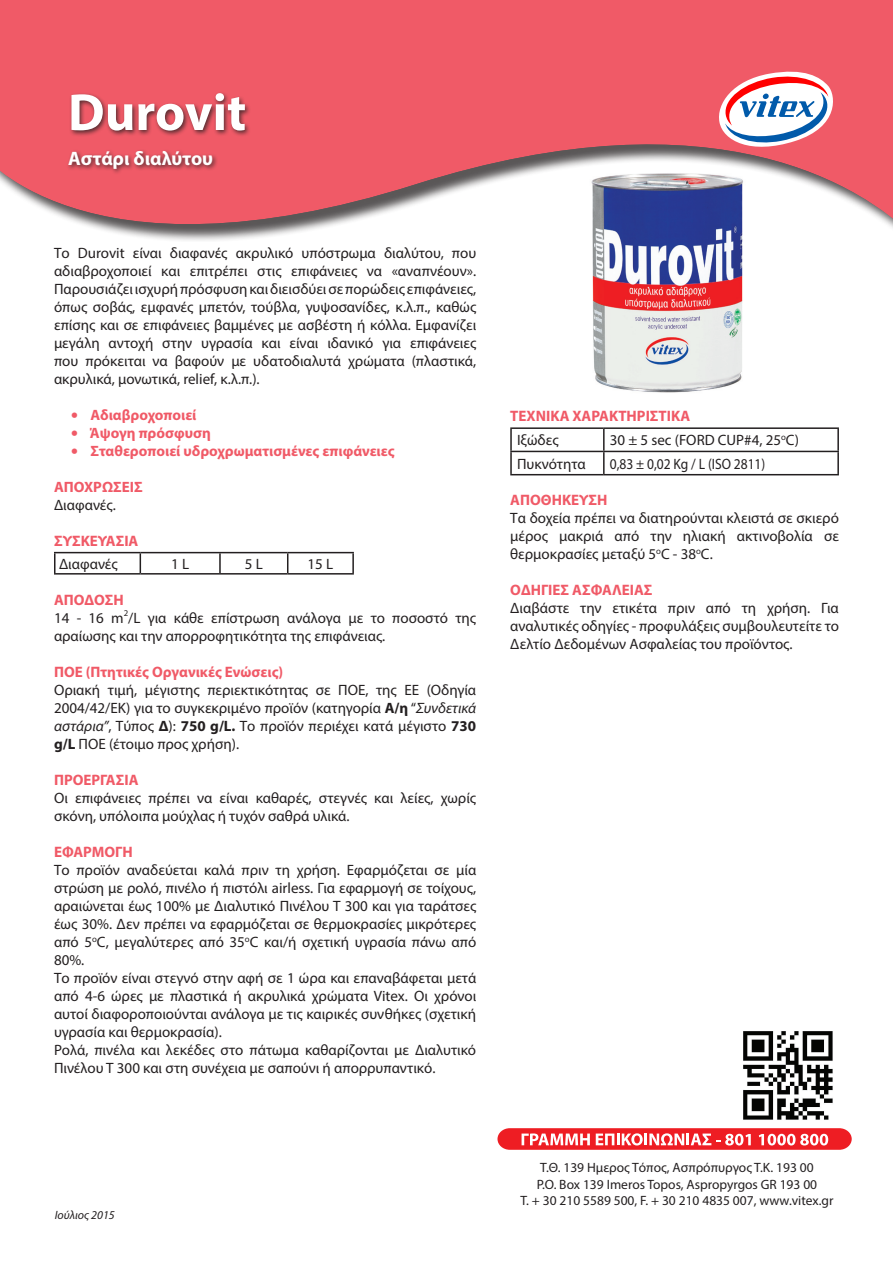
<style>
.page{position:relative;width:893px;height:1263px;background:#fff}
.page>*{position:absolute;margin:0;border:0;box-sizing:border-box;transform-origin:0 0}
.t1{font:700 52.5px "Myriad Pro";color:#fff}
.t2{font:700 19.5px "Myriad Pro";color:#fff}
.t3{font:700 15.15px "Myriad Pro";color:#f05a67}
.t4{font:15px/18px "Myriad Pro";color:#231f20;text-align:justify}
.t5{font:700 15px "Myriad Pro";color:#f05a67}
.t6{font:15px "Myriad Pro";color:#231f20;scale:.9 1}
.t7{font:13.5px/16.2px "Myriad Pro";color:#231f20;text-align:center}
.t8{font:italic 12px "Myriad Pro";color:#231f20}
.s1{font-family:"Calibri"}
.s2{font-weight:700}
.s3{font-style:italic}
</style>
<div class="page">
<img style="left:743px;top:1031px;width:90px;height:89px">
<svg style="left:497px;top:1128px;width:355px;height:22px"></svg>
<img style="left:592px;top:251px;width:151px;height:142px">
<div style="left:0;top:0;width:893px;height:251px;background:#231f20;opacity:.75"></div>
<div style="left:0;top:0;width:893px;height:234px;background:#231f20;opacity:.75"></div>
<svg style="left:716px;top:67px;width:123px;height:88px"></svg>
<svg style="left:762px;top:93px;width:7px;height:6px"></svg>
<hr style="left:54px;top:552px;width:86px;height:1px;background:#231f20">
<hr style="left:54px;top:553px;width:2px;height:20px;background:#231f20">
<hr style="left:140px;top:552px;width:80px;height:1px;background:#231f20">
<svg style="left:140px;top:553px;width:1px;height:20px"></svg>
<hr style="left:220px;top:552px;width:68px;height:1px;background:#231f20">
<hr style="left:219px;top:553px;width:2px;height:20px;background:#231f20">
<hr style="left:288px;top:552px;width:66px;height:1px;background:#231f20">
<svg style="left:287px;top:553px;width:1px;height:20px"></svg>
<hr style="left:352px;top:553px;width:2px;height:20px;background:#231f20">
<hr style="left:54px;top:573px;width:86px;height:2px;background:#231f20">
<hr style="left:140px;top:573px;width:80px;height:2px;background:#231f20">
<hr style="left:220px;top:573px;width:68px;height:2px;background:#231f20">
<hr style="left:288px;top:573px;width:66px;height:2px;background:#231f20">
<hr style="left:510px;top:427px;width:94px;height:2px;background:#231f20">
<hr style="left:510px;top:429px;width:2px;height:22px;background:#231f20">
<hr style="left:604px;top:427px;width:235px;height:2px;background:#231f20">
<hr style="left:603px;top:429px;width:2px;height:22px;background:#231f20">
<hr style="left:837px;top:429px;width:2px;height:22px;background:#231f20">
<hr style="left:510px;top:451px;width:94px;height:1px;background:#231f20">
<hr style="left:510px;top:452px;width:2px;height:22px;background:#231f20">
<hr style="left:604px;top:451px;width:235px;height:1px;background:#231f20">
<hr style="left:603px;top:452px;width:2px;height:22px;background:#231f20">
<hr style="left:837px;top:452px;width:2px;height:22px;background:#231f20">
<hr style="left:510px;top:474px;width:94px;height:1px;background:#231f20">
<hr style="left:604px;top:474px;width:235px;height:1px;background:#231f20">
<div style="left:67px;top:91px;width:185px;height:84px;background:#231f20;opacity:.75"></div>
<p class="t1" style="left:68px;top:78px;width:180px">Durovit</p>
<p class="t2" style="left:68px;top:145px;width:147px">Αστάρι διαλύτου</p>
<p class="t4" style="left:54px;top:244px;width:424px">Το Durovit είναι διαφανές ακρυλικό υπόστρωμα διαλύτου, που αδιαβροχοποιεί και επιτρέπει στις επιφάνειες να «αναπνέουν».<br>Παρουσιάζει ισχυρή πρόσφυση και διεισδύει σε πορώδεις επιφάνειες, όπως σοβάς, εμφανές μπετόν, τούβλα, γυψοσανίδες, κ.λ.π., καθώς επίσης και σε επιφάνειες βαμμένες με ασβέστη ή κόλλα. Εμφανίζει μεγάλη αντοχή στην υγρασία και είναι ιδανικό για επιφάνειες που πρόκειται να βαφούν με υδατοδιαλυτά χρώματα (πλαστικά, ακρυλικά, μονωτικά, relief, κ.λ.π.).</p>
<p class="t5" style="left:71px;top:405px;width:127px"><span class="s1">•</span> Αδιαβροχοποιεί</p>
<p class="t5" style="left:71px;top:423px;width:141px"><span class="s1">•</span> Άψογη πρόσφυση</p>
<p class="t5" style="left:71px;top:441px;width:325px"><span class="s1">•</span> Σταθεροποιεί υδροχρωματισμένες επιφάνειες</p>
<p class="t5" style="left:54px;top:477px;width:90px">ΑΠΟΧΡΩΣΕΙΣ</p>
<p class="t4" style="left:54px;top:496px;width:63px">Διαφανές.</p>
<p class="t3" style="left:54px;top:531px;width:86px">ΣΥΣΚΕΥΑΣΙΑ</p>
<p class="t4" style="left:59px;top:555px;width:60px">Διαφανές</p>
<p class="t4" style="left:171px;top:555px;width:19px">1 L</p>
<p class="t4" style="left:245px;top:555px;width:19px">5 L</p>
<p class="t4" style="left:308px;top:555px;width:27px">15 L</p>
<p class="t3" style="left:54px;top:590px;width:71px">ΑΠΟΔΟΣΗ</p>
<p class="t4" style="left:54px;top:608px;width:424px">14 - 16 m<sup>2</sup>/L για κάθε επίστρωση ανάλογα με το ποσοστό της αραίωσης και την απορροφητικότητα της επιφάνειας.</p>
<p class="t3" style="left:54px;top:662px;width:231px">ΠΟΕ (Πτητικές Οργανικές Ενώσεις)</p>
<p class="t4" style="left:54px;top:680px;width:424px">Οριακή τιμή, μέγιστης περιεκτικότητας σε ΠΟΕ, της ΕΕ (Οδηγία 2004/42/ΕΚ) για το συγκεκριμένο προϊόν (κατηγορία <span class="s2">Α/η</span> “<span class="s3">Συνδετικά αστάρια”</span>, Τύπος <span class="s2">Δ</span>): <span class="s2">750 g/L.</span> Το προϊόν περιέχει κατά μέγιστο <span class="s2">730 g/L</span> ΠΟΕ (έτοιμο προς χρήση).</p>
<p class="t3" style="left:54px;top:770px;width:86px">ΠΡΟΕΡΓΑΣΙΑ</p>
<p class="t4" style="left:54px;top:788px;width:424px">Οι επιφάνειες πρέπει να είναι καθαρές, στεγνές και λείες, χωρίς σκόνη, υπόλοιπα μούχλας ή τυχόν σαθρά υλικά.</p>
<p class="t3" style="left:54px;top:842px;width:80px">ΕΦΑΡΜΟΓΗ</p>
<p class="t4" style="left:54px;top:860px;width:424px">Το προϊόν αναδεύεται καλά πριν τη χρήση. Εφαρμόζεται σε μία στρώση με ρολό, πινέλο ή πιστόλι airless. Για εφαρμογή σε τοίχους, αραιώνεται έως 100% με Διαλυτικό Πινέλου Τ 300 και για ταράτσες έως 30%. Δεν πρέπει να εφαρμόζεται σε θερμοκρασίες μικρότερες από 5<sup>ο</sup>C, μεγαλύτερες από 35<sup>ο</sup>C και/ή σχετική υγρασία πάνω από 80%.</p>
<p class="t4" style="left:54px;top:968px;width:424px">Το προϊόν είναι στεγνό στην αφή σε 1 ώρα και επαναβάφεται μετά από 4-6 ώρες με πλαστικά ή ακρυλικά χρώματα Vitex. Οι χρόνοι αυτοί διαφοροποιούνται ανάλογα με τις καιρικές συνθήκες (σχετική υγρασία και θερμοκρασία).</p>
<p class="t4" style="left:54px;top:1040px;width:424px">Ρολά, πινέλα και λεκέδες στο πάτωμα καθαρίζονται με Διαλυτικό<br>Πινέλου Τ 300 και στη συνέχεια με σαπούνι ή απορρυπαντικό.</p>
<p class="t3" style="left:510px;top:406px;width:182px">ΤΕΧΝΙΚΑ ΧΑΡΑΚΤΗΡΙΣΤΙΚΑ</p>
<p class="t4" style="left:517px;top:431px;width:43px">Ιξώδες</p>
<p class="t4" style="left:610px;top:431px;width:191px">30 ± 5 sec (FORD CUP#4, 25<sup>ο</sup>C)</p>
<p class="t4" style="left:517px;top:454px;width:70px">Πυκνότητα</p>
<p class="t6" style="left:610px;top:454px;width:174px">0,83 ± 0,02 Kg / L (ISO 2811)</p>
<p class="t3" style="left:510px;top:490px;width:99px">ΑΠΟΘΗΚΕΥΣΗ</p>
<p class="t4" style="left:510px;top:509px;width:330px">Τα δοχεία πρέπει να διατηρούνται κλειστά σε σκιερό μέρος μακριά από την ηλιακή ακτινοβολία σε θερμοκρασίες μεταξύ 5<sup>ο</sup>C - 38<sup>ο</sup>C.</p>
<p class="t3" style="left:510px;top:580px;width:144px">ΟΔΗΓΙΕΣ ΑΣΦΑΛΕΙΑΣ</p>
<p class="t4" style="left:510px;top:599px;width:330px">Διαβάστε την ετικέτα πριν από τη χρήση. Για αναλυτικές οδηγίες - προφυλάξεις συμβουλευτείτε το Δελτίο Δεδομένων Ασφαλείας του προϊόντος.</p>
<p class="t8" style="left:55px;top:1208px;width:61px">Ιούλιος 2015</p>
<p class="t7" style="left:520px;top:1159px;width:315px">Τ.Θ. 139 Ημερος Τόπος, Ασπρόπυργος Τ.Κ. 193 00<br>P.O. Box 139 Imeros Topos, Aspropyrgos GR 193 00<br>T. + 30 210 5589 500, F. + 30 210 4835 007, www.vitex.gr</p>
</div>
